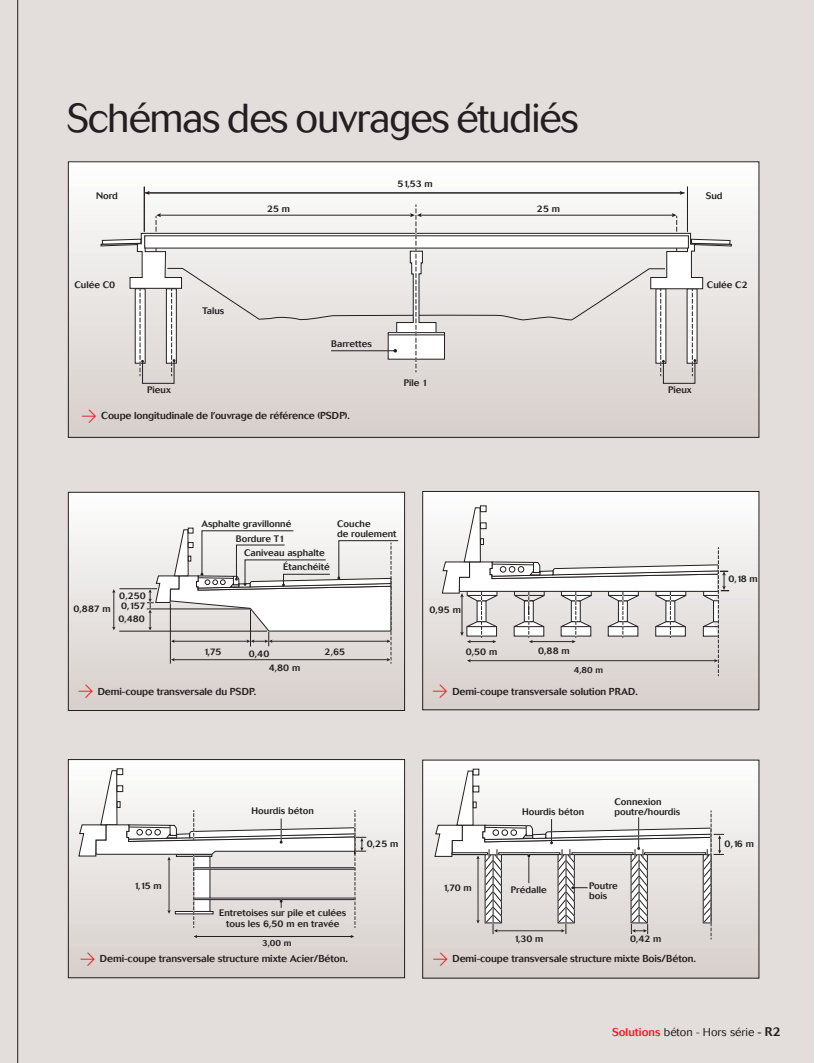
<style>
.page{position:relative;width:815px;height:1063px;background:#fff}
.page>*{position:absolute;margin:0;border:0;box-sizing:border-box;transform-origin:0 0}
.t1{font:300 40px "Cosmos";letter-spacing:-.03em;color:#231f20}
.t2{font:300 11.25px "Cosmos";color:#231f20}
.t3{font:500 10px "Cosmos";letter-spacing:-.01em;color:#231f20}
.t4{font:500 9.38px/10px "Cosmos";color:#231f20}
.t5{font:500 8.75px "Cosmos";color:#231f20}
.t6{font:500 6.12px "Cosmos";color:#231f20}
.s1{font-family:"Flesh Plain";font-weight:400;font-size:18.75px;color:#ee1d23}
.s2{font-weight:500;color:#ee1d23}
.s3{font-weight:500}
.s4{font-weight:500;font-size:12.5px}
</style>
<div class="page">
<div style="left:0;top:0;width:814px;height:1063px;background:#e3dedc"></div>
<div style="left:68px;top:162px;width:691px;height:275px;background:linear-gradient(to bottom,#fafafa,#d7d0cc)"></div>
<hr style="left:144px;top:187px;width:1px;height:45px;background:#231f20">
<hr style="left:687px;top:187px;width:1px;height:45px;background:#231f20">
<hr style="left:148px;top:193px;width:533px;height:1px;background:#231f20">
<svg style="left:145px;top:191px;width:5px;height:4px"></svg>
<svg style="left:680px;top:191px;width:5px;height:4px"></svg>
<svg style="left:100px;top:205px;width:632px;height:179px"></svg>
<div style="left:68px;top:162px;width:691px;height:276px;border:1px solid #231f20"></div>
<div style="left:68px;top:492px;width:337px;height:218px;background:linear-gradient(to bottom,#fcfdfd,#d5ceca)"></div>
<hr style="left:119px;top:589px;width:38px;height:1px;background:#231f20">
<hr style="left:119px;top:631px;width:148px;height:1px;background:#231f20">
<hr style="left:114px;top:592px;width:1px;height:36px;background:#231f20">
<svg style="left:112px;top:589px;width:3px;height:4px"></svg>
<svg style="left:112px;top:627px;width:3px;height:4px"></svg>
<svg style="left:147px;top:528px;width:251px;height:136px"></svg>
<div style="left:68px;top:492px;width:337px;height:219px;border:1px solid #231f20"></div>
<div style="left:68px;top:760px;width:337px;height:218px;background:linear-gradient(to bottom,#fdfefd,#d6cecb)"></div>
<div style="left:117px;top:768px;width:6px;height:7px;border:1px solid #231f20"></div>
<svg style="left:79px;top:769px;width:287px;height:159px"></svg>
<hr style="left:196px;top:936px;width:156px;height:1px;background:#231f20">
<div style="left:68px;top:759px;width:337px;height:219px;border:1px solid #231f20"></div>
<div style="left:423px;top:760px;width:336px;height:218px;background:linear-gradient(to bottom,#fdfefe,#d6cecb)"></div>
<svg style="left:435px;top:769px;width:289px;height:177px"></svg>
<div style="left:423px;top:491px;width:336px;height:219px;background:linear-gradient(to bottom,#fdfefe,#d6cecb)"></div>
<svg style="left:442px;top:506px;width:287px;height:170px"></svg>
<div style="left:422px;top:491px;width:337px;height:219px;border:1px solid #231f20"></div>
<hr style="left:17px;top:0;width:1px;height:1063px;background:#231f20">
<h1 class="t1" style="left:67px;top:102px;width:513px">Schémas des ouvrages étudiés</h1>
<p class="t4" style="left:397px;top:180px;width:37px">51,53 m</p>
<p class="t4" style="left:96px;top:191px;width:23px">Nord</p>
<p class="t4" style="left:706px;top:191px;width:18px">Sud</p>
<p class="t4" style="left:267px;top:205px;width:25px">25 m</p>
<p class="t4" style="left:537px;top:205px;width:25px">25 m</p>
<p class="t4" style="left:74px;top:280px;width:42px">Culée C0</p>
<p class="t4" style="left:707px;top:280px;width:42px">Culée C2</p>
<p class="t4" style="left:147px;top:386px;width:25px">Pieux</p>
<p class="t4" style="left:202px;top:307px;width:23px">Talus</p>
<p class="t4" style="left:331px;top:339px;width:42px">Barrettes</p>
<p class="t3" style="left:80px;top:412px;width:272px"><span class="s1">A</span> Coupe longitudinale de l’ouvrage de référence (PSDP).</p>
<p class="t4" style="left:404px;top:378px;width:26px">Pile 1</p>
<p class="t4" style="left:668px;top:386px;width:25px">Pieux</p>
<p class="t4" style="left:74px;top:604px;width:39px">0,887 m</p>
<p class="t4" style="left:119px;top:592px;width:28px">0,250</p>
<p class="t4" style="left:121px;top:601px;width:26px">0,157</p>
<p class="t4" style="left:118px;top:614px;width:28px">0,480</p>
<p class="t4" style="left:236px;top:517px;width:57px;line-height:14.8px;text-indent:-34px">Asphalte gravillonné<br>Bordure T1</p>
<p class="t4" style="left:283px;top:563px;width:48px">Étanchéité</p>
<p class="t4" style="left:337px;top:520px;width:61px">Couche<br>de roulement</p>
<p class="t4" style="left:244px;top:549px;width:82px">Caniveau asphalte</p>
<p class="t4" style="left:204px;top:648px;width:19px">1,75</p>
<p class="t4" style="left:249px;top:650px;width:22px">0,40</p>
<p class="t4" style="left:325px;top:648px;width:22px">2,65</p>
<p class="t4" style="left:269px;top:664px;width:33px">4,80 m</p>
<p class="t4" style="left:430px;top:606px;width:33px">0,95 m</p>
<p class="t4" style="left:466px;top:648px;width:33px">0,50 m</p>
<p class="t4" style="left:538px;top:647px;width:33px">0,88 m</p>
<p class="t5" style="left:574px;top:667px;width:31px">4,80 m</p>
<p class="t3" style="left:76px;top:688px;width:181px"><span class="s1">A</span> Demi-coupe transversale du PSDP.</p>
<p class="t3" style="left:431px;top:688px;width:208px"><span class="s1">A</span> Demi-coupe transversale solution PRAD.</p>
<p class="t4" style="left:728px;top:575px;width:31px">0,18 m</p>
<p class="t4" style="left:134px;top:882px;width:29px">1,15 m</p>
<p class="t4" style="left:252px;top:807px;width:64px">Hourdis béton</p>
<p class="t4" style="left:367px;top:839px;width:33px">0,25 m</p>
<p class="t4" style="left:219px;top:908px;width:129px;line-height:11.2px;text-align:center">Entretoises sur pile et culées tous les 6,50 m en travée</p>
<p class="t5" style="left:262px;top:940px;width:31px">3,00 m</p>
<p class="t4" style="left:443px;top:884px;width:30px">1,70 m</p>
<p class="t4" style="left:522px;top:807px;width:64px">Hourdis béton</p>
<p class="t4" style="left:614px;top:798px;width:67px">Connexion poutre/hourdis</p>
<p class="t6" style="left:594px;top:881px;width:32px">Étanchéité</p>
<p class="t4" style="left:511px;top:886px;width:37px">Prédalle</p>
<p class="t4" style="left:589px;top:881px;width:30px">Poutre bois</p>
<p class="t4" style="left:514px;top:934px;width:31px">1,30 m</p>
<p class="t4" style="left:630px;top:934px;width:33px">0,42 m</p>
<p class="t6" style="left:621px;top:936px;width:15px">2,65</p>
<p class="t3" style="left:79px;top:955px;width:271px"><span class="s1">A</span> Demi-coupe transversale structure mixte Acier/Béton.</p>
<p class="t3" style="left:431px;top:955px;width:266px"><span class="s1">A</span> Demi-coupe transversale structure mixte Bois/Béton.</p>
<p class="t4" style="left:725px;top:840px;width:31px">0,16 m</p>
<p class="t2" style="left:612px;top:1027px;width:170px"><span class="s2">Solutions</span> béton - Hors série <span class="s3">-</span> <span class="s4">R2</span></p>
</div>
